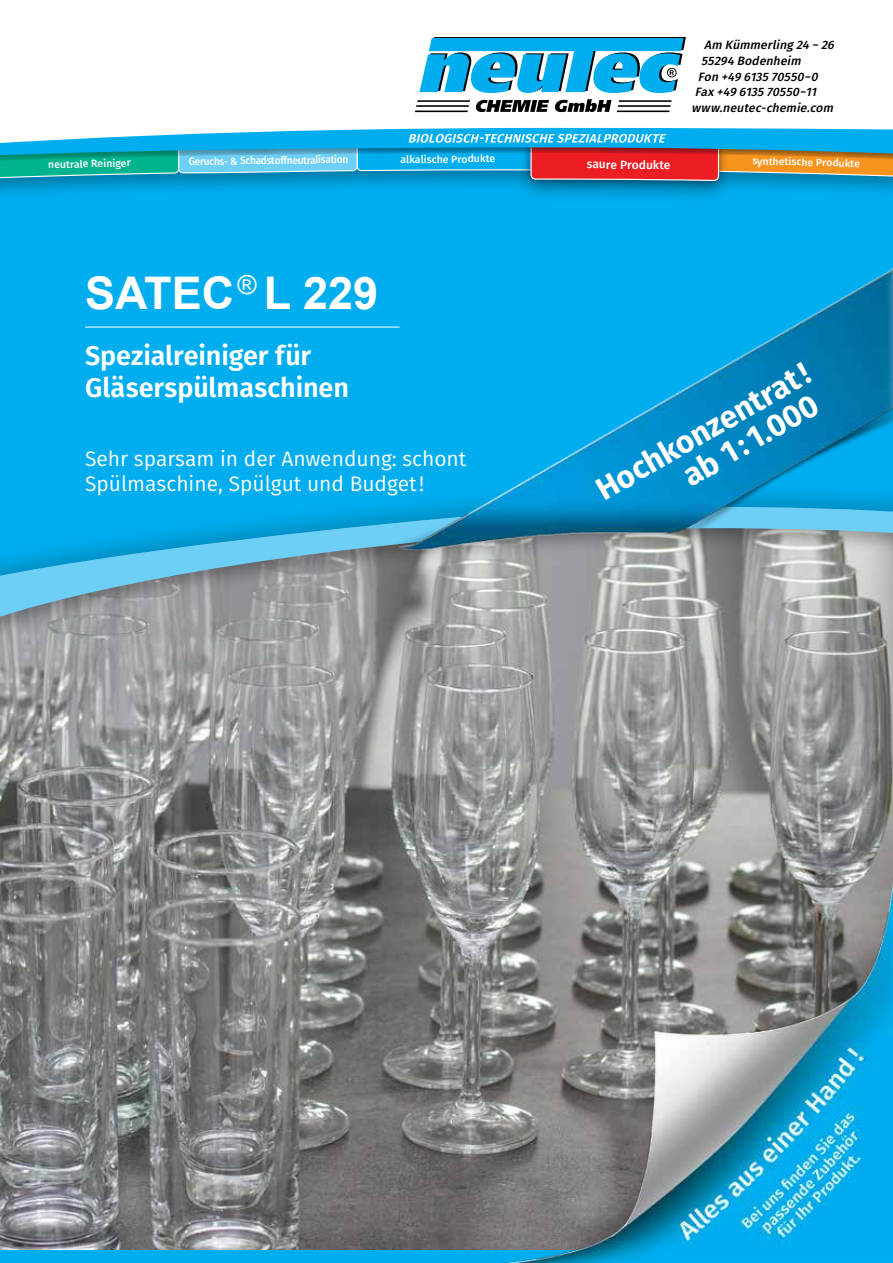
<style>
.page{position:relative;width:893px;height:1263px;background:#fff}
.page>*{position:absolute;margin:0;border:0;box-sizing:border-box;transform-origin:0 0}
.t1{font:700 45px "Arial";color:#fff}
.t2{font:700 31.5px/31.2px "Fira Sans";color:#fff;text-align:right}
.t3{font:600 27px/32.4px "Fira Sans";letter-spacing:-.005em;color:#fff}
.t4{font:21px/25.2px "Fira Sans";color:#fff}
.t5{font:italic 500 12px "Fira Sans";color:#000}
.t6{font:500 12px "Fira Sans";letter-spacing:-.01em;color:#fff}
.t7{font:500 10.5px "Fira Sans";letter-spacing:-.005em;color:#fff}
</style>
<div class="page">
<img style="left:0;top:642px;width:893px;height:608px">
<div style="left:0;top:1250px;width:893px;height:13px;background:#00aeef"></div>
<img style="left:361px;top:830px;width:532px;height:433px">
<div style="left:0;top:156px;width:893px;height:486px;background:#000;opacity:.3"></div>
<svg style="left:0;top:579px;width:893px;height:42px;background:#9da5a7"></svg>
<div style="left:0;top:132px;width:893px;height:447px;background:#000;opacity:.2"></div>
<div style="left:0;top:235px;width:893px;height:6px;background:#00aeef"></div>
<svg style="left:0;top:182px;width:893px;height:53px;background:#00aae9"></svg>
<svg style="left:0;top:37px;width:893px;height:145px"></svg>
<hr style="left:85px;top:327px;width:315px;height:1px;background:#fff">
<img style="left:343px;top:263px;width:550px;height:316px">
<p class="t7" style="left:48px;top:156px;width:36px;rotate:-2deg">neutral</p>
<p class="t7" style="left:83px;top:155px;width:50px;rotate:-1deg">e Reiniger</p>
<p class="t7" style="left:188px;top:153px;width:150px;rotate:-1deg">Geruchs- &amp; Schadstoffneutralisati</p>
<p class="t7" style="left:337px;top:151px;width:13px">on</p>
<p class="t7" style="left:401px;top:150px;width:96px">alkalische Produkte</p>
<h1 class="t1" style="left:85px;top:262px;width:295px">SATEC<sup>®</sup> L 229</h1>
<h3 class="t3" style="left:85px;top:337px;width:266px">Spezialreiniger für<br>Gläserspülmaschinen</h3>
<h3 class="t4" style="left:85px;top:446px;width:383px">Sehr sparsam in der Anwendung: schont<br>Spülmaschine, Spülgut und Budget!</h3>
<p class="t5" style="left:704px;top:35px;width:135px">Am Kümmerling24−26</p>
<p class="t5" style="left:701px;top:51px;width:105px">55294Bodenheim</p>
<p class="t5" style="left:698px;top:67px;width:125px">Fon +49613570550−0</p>
<p class="t5" style="left:695px;top:82px;width:127px">Fax+49613570550−11</p>
<p class="t5" style="left:691px;top:98px;width:147px">www.neutec-chemie.com</p>
<p class="t7" style="left:636px;top:151px;width:29px;rotate:1deg">dukte</p>
<p class="t7" style="left:753px;top:152px;width:51px;rotate:1deg">synthetisc</p>
<p class="t7" style="left:802px;top:153px;width:60px;rotate:2deg">he Produkte</p>
<p class="t7" style="left:590px;top:150px;width:47px">saure Pro</p>
<p class="t6" style="left:632px;top:155px;width:40px;rotate:1deg">odukte</p>
<p class="t6" style="left:587px;top:155px;width:47px">saure Pr</p>
<h2 class="t2" style="left:590px;top:476px;width:243px;rotate:-30deg">Hochkonzentrat! ab 1 : 1.000</h2>
</div>
